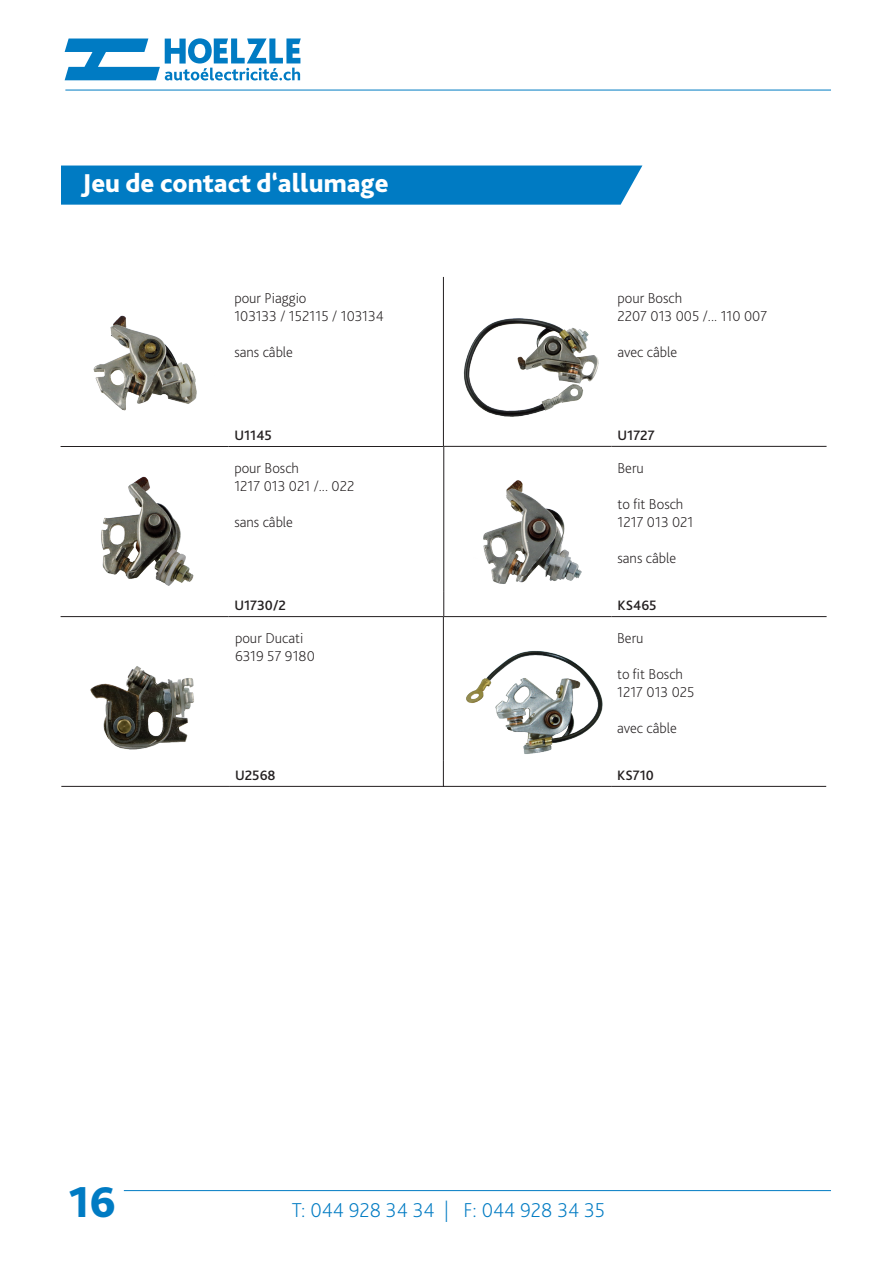
<style>
.page{position:relative;width:893px;height:1263px;background:#fff}
.page>*{position:absolute;margin:0;border:0;box-sizing:border-box;transform-origin:0 0}
.t1{font:800 45px "Bliss 2";color:#007bc3}
.DOK_Unterkapitel_F{font:800 27px "Bliss 2";color:#fff}
.t2{font:200 21px "Bliss 2";color:#007bc3}
.DOK_Techinfo{font:200 15px "Bliss 2";color:#231f20}
.DOK_ArtikelNo_mit_Zu{font:500 14.25px "Bliss 2";color:#231f20}
</style>
<div class="page">
<hr style="left:65px;top:90px;width:766px;height:1px;background:#007bc3">
<hr style="left:124px;top:1190px;width:707px;height:1px;background:#007bc3">
<svg style="left:65px;top:38px;width:236px;height:42px"></svg>
<div style="left:61px;top:166px;width:581px;height:39px;background:#007bc3"></div>
<hr style="left:61px;top:446px;width:167px;height:1px;background:#231f20">
<hr style="left:228px;top:446px;width:216px;height:1px;background:#231f20">
<hr style="left:443px;top:277px;width:1px;height:144px;background:#231f20">
<svg style="left:443px;top:421px;width:1px;height:25px"></svg>
<hr style="left:444px;top:446px;width:167px;height:1px;background:#231f20">
<hr style="left:611px;top:446px;width:215px;height:1px;background:#231f20">
<hr style="left:61px;top:616px;width:167px;height:1px;background:#231f20">
<hr style="left:228px;top:616px;width:215px;height:1px;background:#231f20">
<hr style="left:443px;top:447px;width:1px;height:144px;background:#231f20">
<svg style="left:443px;top:591px;width:1px;height:25px"></svg>
<hr style="left:444px;top:616px;width:167px;height:1px;background:#231f20">
<hr style="left:611px;top:616px;width:216px;height:1px;background:#231f20">
<hr style="left:61px;top:786px;width:168px;height:1px;background:#231f20">
<hr style="left:229px;top:786px;width:215px;height:1px;background:#231f20">
<hr style="left:443px;top:617px;width:1px;height:144px;background:#231f20">
<svg style="left:443px;top:761px;width:1px;height:25px"></svg>
<hr style="left:443px;top:786px;width:168px;height:1px;background:#231f20">
<hr style="left:611px;top:786px;width:215px;height:1px;background:#231f20">
<img style="left:466px;top:650px;width:137px;height:104px">
<img style="left:483px;top:480px;width:99px;height:104px">
<img style="left:93px;top:315px;width:104px;height:96px">
<img style="left:463px;top:318px;width:136px;height:99px">
<img style="left:90px;top:666px;width:104px;height:84px">
<img style="left:101px;top:476px;width:93px;height:110px">
<p class="DOK_Unterkapitel_F" style="left:82px;top:166px;width:308px">Jeu de contact d‘allumage</p>
<p class="DOK_Techinfo" style="left:234px;top:289px;width:74px">pour Piaggio</p>
<p class="DOK_Techinfo" style="left:234px;top:307px;width:151px">103133 / 152115 / 103134</p>
<p class="DOK_Techinfo" style="left:234px;top:343px;width:60px">sans câble</p>
<p class="DOK_ArtikelNo_mit_Zu" style="left:234px;top:427px;width:39px">U1145</p>
<p class="DOK_Techinfo" style="left:234px;top:459px;width:66px">pour Bosch</p>
<p class="DOK_Techinfo" style="left:234px;top:477px;width:122px">1217 013 021 /... 022</p>
<p class="DOK_Techinfo" style="left:234px;top:513px;width:60px">sans câble</p>
<p class="DOK_ArtikelNo_mit_Zu" style="left:234px;top:597px;width:53px">U1730/2</p>
<p class="DOK_Techinfo" style="left:235px;top:629px;width:70px">pour Ducati</p>
<p class="DOK_Techinfo" style="left:235px;top:647px;width:81px">6319 57 9180</p>
<p class="DOK_ArtikelNo_mit_Zu" style="left:235px;top:766px;width:42px">U2568</p>
<p class="DOK_Techinfo" style="left:617px;top:289px;width:66px">pour Bosch</p>
<p class="DOK_Techinfo" style="left:617px;top:307px;width:151px">2207 013 005 /... 110 007</p>
<p class="DOK_Techinfo" style="left:617px;top:343px;width:61px">avec câble</p>
<p class="DOK_ArtikelNo_mit_Zu" style="left:617px;top:426px;width:39px">U1727</p>
<p class="DOK_Techinfo" style="left:617px;top:459px;width:28px">Beru</p>
<p class="DOK_Techinfo" style="left:617px;top:495px;width:67px">to fit Bosch</p>
<p class="DOK_Techinfo" style="left:617px;top:513px;width:78px">1217 013 021</p>
<p class="DOK_Techinfo" style="left:617px;top:549px;width:60px">sans câble</p>
<p class="DOK_ArtikelNo_mit_Zu" style="left:617px;top:597px;width:41px">KS465</p>
<p class="DOK_Techinfo" style="left:617px;top:629px;width:28px">Beru</p>
<p class="DOK_Techinfo" style="left:617px;top:665px;width:67px">to fit Bosch</p>
<p class="DOK_Techinfo" style="left:617px;top:683px;width:79px">1217 013 025</p>
<p class="DOK_Techinfo" style="left:617px;top:719px;width:61px">avec câble</p>
<p class="DOK_ArtikelNo_mit_Zu" style="left:617px;top:766px;width:38px">KS710</p>
<h1 class="t1" style="left:68px;top:1174px;width:49px">16</h1>
<h3 class="t2" style="left:292px;top:1197px;width:315px">T: 044 928 34 34 | F: 044 928 34 35</h3>
</div>
